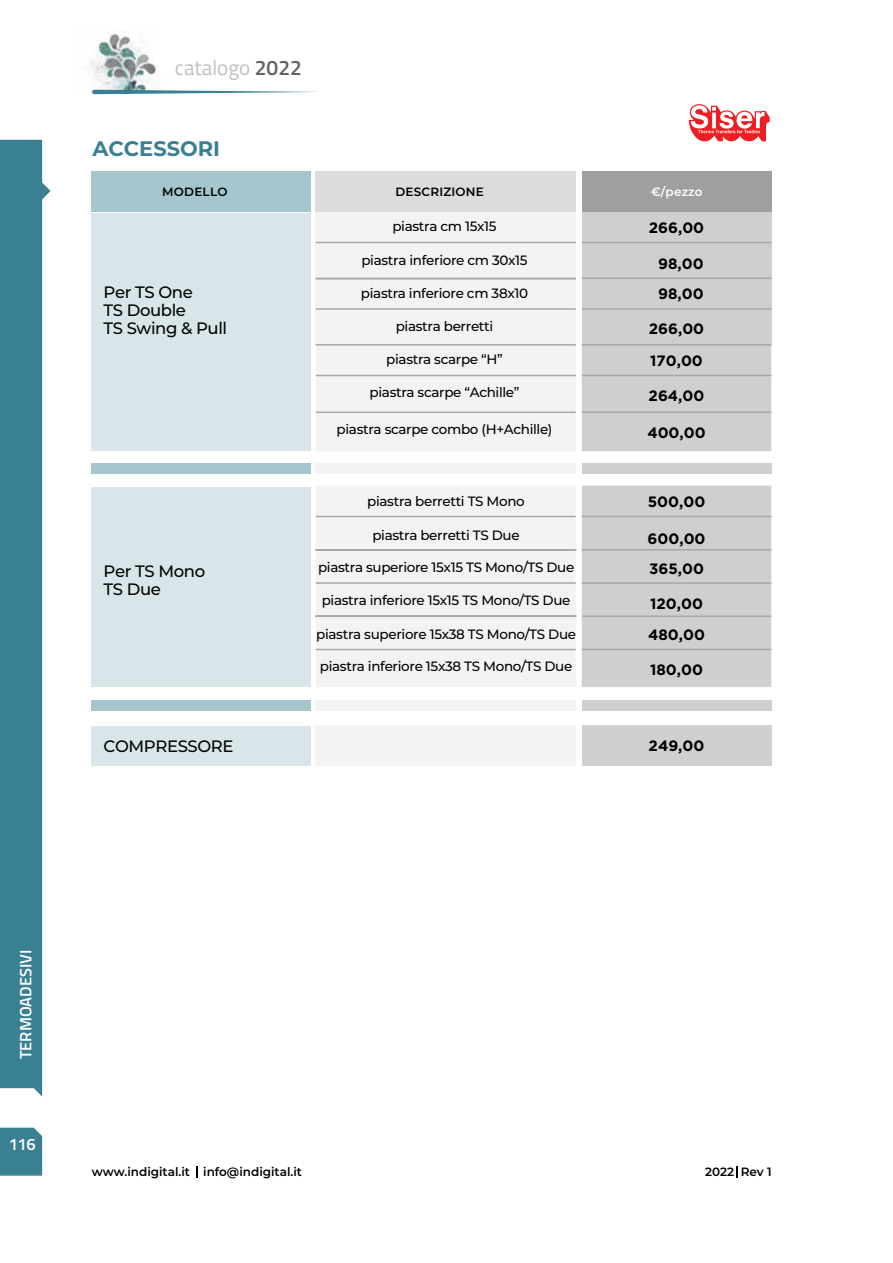
<style>
.page{position:relative;width:893px;height:1263px;background:#fff}
.page>*{position:absolute;margin:0;border:0;box-sizing:border-box;transform-origin:0 0}
.t1{font:21px "Titillium";color:#c0c0c0}
.t2{font:700 21px "Montserrat";color:#398092}
.t3{font:500 16.5px/18px "Montserrat";letter-spacing:-.025em;color:#000}
.t4{font:600 16.5px "Titillium";color:#fff}
.t5{font:700 15px/31.5px "Gotham";color:#000}
.t6{font:500 13.5px "Montserrat";letter-spacing:-.025em;color:#000}
.t7{font:600 12px "Montserrat";color:#000}
.t8{font:600 12px "Montserrat";letter-spacing:.015em;color:#fff}
.s1{font-weight:600;color:#636363}
</style>
<div class="page">
<img style="left:90px;top:33px;width:69px;height:57px">
<svg style="left:0;top:140px;width:51px;height:956px;fill:#398092"></svg>
<div style="left:0;top:1128px;width:42px;height:48px;background:#398092"></div>
<svg style="left:92px;top:90px;width:227px;height:4px"></svg>
<svg style="left:689px;top:104px;width:81px;height:38px"></svg>
<div style="left:316px;top:212px;width:260px;height:66px;background:#f3f3f3"></div>
<div style="left:316px;top:278px;width:260px;height:67px;background:#f3f3f3"></div>
<div style="left:316px;top:346px;width:260px;height:105px;background:#f3f3f3"></div>
<div style="left:316px;top:486px;width:260px;height:201px;background:#f3f3f3"></div>
<div style="left:316px;top:725px;width:260px;height:40px;background:#f3f3f3"></div>
<div style="left:582px;top:212px;width:189px;height:66px;background:#cfcfcf"></div>
<div style="left:582px;top:278px;width:189px;height:67px;background:#cfcfcf"></div>
<div style="left:92px;top:213px;width:219px;height:237px;background:#d8e6e9"></div>
<div style="left:582px;top:346px;width:189px;height:105px;background:#cfcfcf"></div>
<div style="left:92px;top:172px;width:219px;height:40px;background:#a6c6ce"></div>
<div style="left:582px;top:172px;width:189px;height:40px;background:#9f9f9f"></div>
<hr style="left:582px;top:242px;width:189px;height:1px;background:#a8a8a8">
<hr style="left:582px;top:278px;width:189px;height:1px;background:#a8a8a8">
<hr style="left:582px;top:308px;width:189px;height:2px;background:#a8a8a8">
<hr style="left:582px;top:344px;width:189px;height:2px;background:#a8a8a8">
<hr style="left:582px;top:375px;width:189px;height:1px;background:#a8a8a8">
<div style="left:316px;top:172px;width:260px;height:40px;background:#dcdcdc"></div>
<hr style="left:316px;top:242px;width:260px;height:1px;background:#a8a8a8">
<hr style="left:316px;top:278px;width:260px;height:1px;background:#a8a8a8">
<hr style="left:316px;top:308px;width:260px;height:2px;background:#a8a8a8">
<hr style="left:316px;top:344px;width:260px;height:2px;background:#a8a8a8">
<hr style="left:316px;top:375px;width:260px;height:1px;background:#a8a8a8">
<hr style="left:582px;top:412px;width:189px;height:1px;background:#a8a8a8">
<hr style="left:316px;top:412px;width:260px;height:1px;background:#a8a8a8">
<div style="left:92px;top:464px;width:219px;height:10px;background:#a6c6ce"></div>
<div style="left:582px;top:464px;width:189px;height:10px;background:#cfcfcf"></div>
<div style="left:316px;top:464px;width:260px;height:10px;background:#f3f3f3"></div>
<div style="left:582px;top:486px;width:189px;height:201px;background:#cfcfcf"></div>
<div style="left:92px;top:487px;width:219px;height:199px;background:#d8e6e9"></div>
<div style="left:92px;top:726px;width:219px;height:39px;background:#d8e6e9"></div>
<hr style="left:582px;top:516px;width:189px;height:1px;background:#a8a8a8">
<hr style="left:582px;top:549px;width:189px;height:1px;background:#a8a8a8">
<div style="left:582px;top:725px;width:189px;height:40px;background:#cfcfcf"></div>
<hr style="left:582px;top:582px;width:189px;height:2px;background:#a8a8a8">
<hr style="left:582px;top:615px;width:189px;height:2px;background:#a8a8a8">
<hr style="left:582px;top:649px;width:189px;height:1px;background:#a8a8a8">
<div style="left:92px;top:700px;width:219px;height:11px;background:#a6c6ce"></div>
<div style="left:582px;top:700px;width:189px;height:11px;background:#cfcfcf"></div>
<div style="left:316px;top:700px;width:260px;height:11px;background:#f3f3f3"></div>
<hr style="left:316px;top:549px;width:260px;height:1px;background:#a8a8a8">
<hr style="left:316px;top:516px;width:260px;height:1px;background:#a8a8a8">
<hr style="left:316px;top:615px;width:260px;height:2px;background:#a8a8a8">
<hr style="left:316px;top:582px;width:260px;height:2px;background:#a8a8a8">
<hr style="left:316px;top:649px;width:260px;height:1px;background:#a8a8a8">
<h1 class="t1" style="left:175px;top:52px;width:129px">catalogo <span class="s1">2022</span></h1>
<h1 class="t2" style="left:92px;top:133px;width:129px">ACCESSORI</h1>
<p class="t7" style="left:162px;top:183px;width:67px">MODELLO</p>
<p class="t8" style="left:651px;top:183px;width:53px">€/pezzo</p>
<p class="t5" style="left:649px;top:212px;width:57px">266,00</p>
<p class="t5" style="left:658px;top:248px;width:47px">98,00</p>
<p class="t3" style="left:104px;top:282px;width:125px">Per TS One<br>TS Double<br>TS Swing &amp; Pull</p>
<p class="t5" style="left:658px;top:278px;width:47px">98,00</p>
<p class="t7" style="left:395px;top:183px;width:90px">DESCRIZIONE</p>
<p class="t6" style="left:392px;top:217px;width:106px">piastra cm 15x15</p>
<p class="t6" style="left:361px;top:251px;width:168px">piastra inferiore cm 30x15</p>
<p class="t6" style="left:361px;top:284px;width:169px">piastra inferiore cm 38x10</p>
<p class="t6" style="left:396px;top:316px;width:99px">piastra berretti</p>
<p class="t5" style="left:649px;top:313px;width:57px">266,00<br>170,00</p>
<p class="t5" style="left:649px;top:380px;width:57px">264,00</p>
<p class="t6" style="left:386px;top:350px;width:118px">piastra scarpe “H”</p>
<p class="t6" style="left:370px;top:383px;width:151px">piastra scarpe “Achille”</p>
<p class="t6" style="left:337px;top:420px;width:217px">piastra scarpe combo (H+Achille)</p>
<p class="t5" style="left:647px;top:417px;width:60px">400,00</p>
<p class="t3" style="left:104px;top:561px;width:103px">Per TS Mono<br>TS Due</p>
<p class="t6" style="left:367px;top:491px;width:159px">piastra berretti TS Mono</p>
<p class="t6" style="left:372px;top:525px;width:149px">piastra berretti TS Due</p>
<p class="t6" style="left:318px;top:558px;width:258px">piastra superiore 15x15 TS Mono/TS Due</p>
<p class="t6" style="left:322px;top:590px;width:250px">piastra inferiore 15x15 TS Mono/TS Due</p>
<p class="t6" style="left:316px;top:624px;width:261px">piastra superiore 15x38 TS Mono/TS Due</p>
<p class="t6" style="left:320px;top:657px;width:254px">piastra inferiore 15x38 TS Mono/TS Due</p>
<p class="t5" style="left:648px;top:486px;width:59px">500,00</p>
<p class="t5" style="left:647px;top:522px;width:60px">600,00</p>
<p class="t5" style="left:649px;top:552px;width:56px">365,00</p>
<p class="t5" style="left:648px;top:587px;width:58px">120,00<br>480,00</p>
<p class="t5" style="left:650px;top:654px;width:54px">180,00</p>
<p class="t3" style="left:104px;top:736px;width:131px">COMPRESSORE</p>
<p class="t5" style="left:649px;top:729px;width:57px">249,00</p>
<p class="t4" style="left:13px;top:1059px;width:111px;rotate:-90deg">TERMOADESIVI</p>
<p class="t4" style="left:9px;top:1132px;width:29px">116</p>
<p class="t7" style="left:92px;top:1163px;width:211px">www.indigital.it info@indigital.it</p>
<p class="t7" style="left:705px;top:1163px;width:68px">2022 Rev 1</p>
</div>
